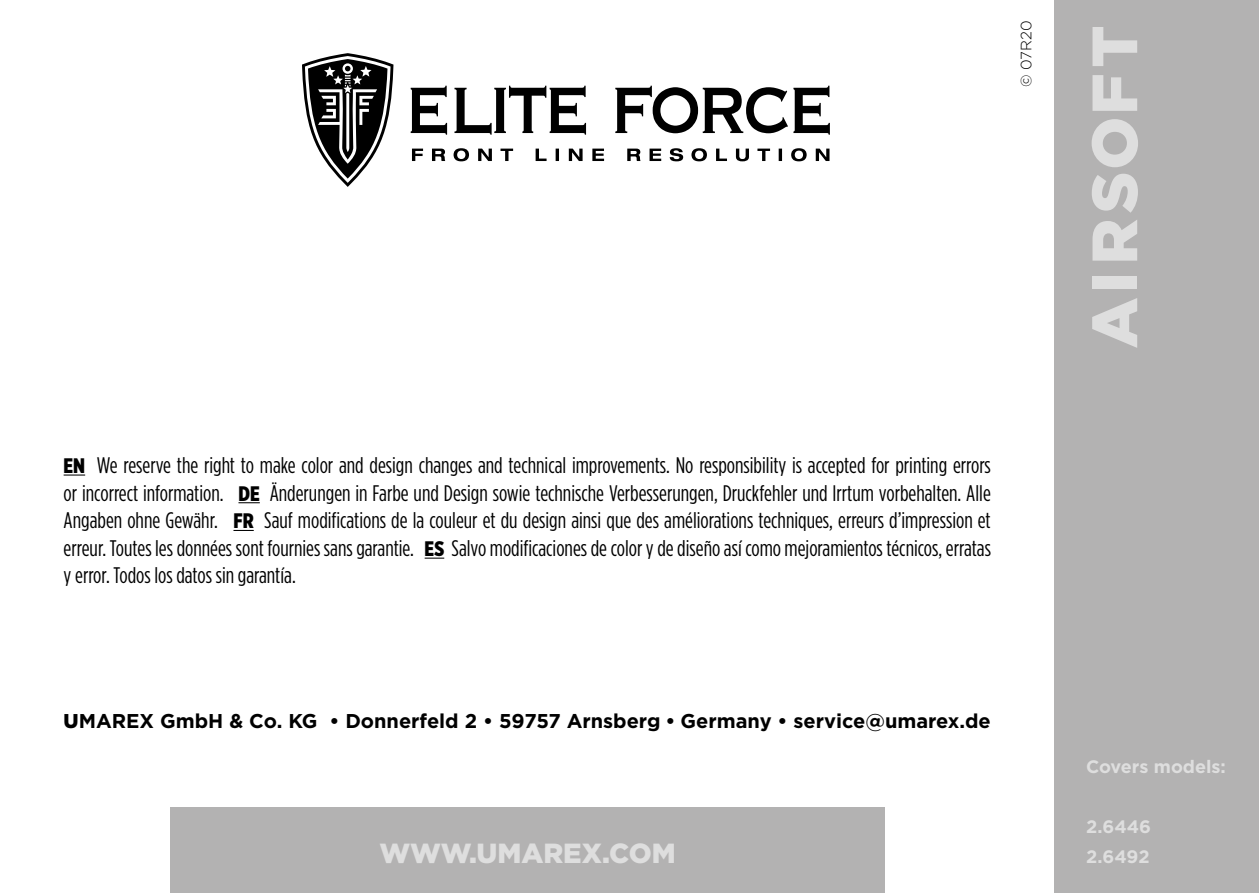
<style>
.page{position:relative;width:1259px;height:893px;background:#fff}
.page>*{position:absolute;margin:0;border:0;box-sizing:border-box;transform-origin:0 0}
.t1{font:900 63.9px "Gotham";letter-spacing:.085em;color:#dedede}
.t2{font:900 27.6px "Gotham";color:#dedede}
.t3{font:22.5px/27.6px "Gotham Condensed";color:#000;text-align:justify}
.t4{font:700 20.1px "Gotham";color:#000}
.t5{font:700 18px/30px "Gotham";color:#dedede}
.t6{font:300 15px "Gotham";color:#000}
.s1{font-family:"Gotham X Narrow";font-weight:900;font-size:21px}
.s2{font-weight:900}
</style>
<div class="page">
<div style="left:170px;top:808px;width:715px;height:85px;background:#b3b2b2"></div>
<div style="left:1054px;top:0;width:205px;height:893px;background:#b3b2b2"></div>
<hr style="left:64px;top:474px;width:21px;height:2px;background:#000">
<svg style="left:238px;top:502px;width:22px;height:1px"></svg>
<svg style="left:233px;top:530px;width:21px;height:1px"></svg>
<svg style="left:425px;top:558px;width:19px;height:1px"></svg>
<svg style="left:302px;top:53px;width:528px;height:134px"></svg>
<p class="t6" style="left:1016px;top:87px;width:68px;rotate:-90deg">© 07R20</p>
<p class="t3" style="left:64px;top:451px;width:929px"><span class="s1">EN</span> We reserve the right to make color and design changes and technical improvements. No responsibility is accepted for printing errors or incorrect information. <span class="s1">DE</span> Änderungen in Farbe und Design sowie technische Verbesserungen, Druckfehler und Irrtum vorbehalten. Alle Angaben ohne Gewähr. <span class="s1">FR</span> Sauf modifications de la couleur et du design ainsi que des améliorations techniques, erreurs d’impression et erreur. Toutes les données sont fournies sans garantie. <span class="s1">ES</span> Salvo modificaciones de color y de diseño así como mejoramientos técnicos, erratas y error. Todos los datos sin garantía.</p>
<p class="t4" style="left:64px;top:708px;width:928px"><span class="s2">U</span>MAREX GmbH &amp; Co. KG • Donnerfeld 2 • 59757 Arnsberg • Germany • service@umarex.de</p>
<p class="t2" style="left:380px;top:834px;width:297px">WWW.UMAREX.COM</p>
<h1 class="t1" style="left:1070px;top:348px;width:324px;rotate:-90deg">AIRSOFT</h1>
<p class="t5" style="left:1086px;top:752px;width:141px">Covers models:</p>
<p class="t5" style="left:1086px;top:812px;width:66px">2.6446<br>2.6492</p>
</div>
